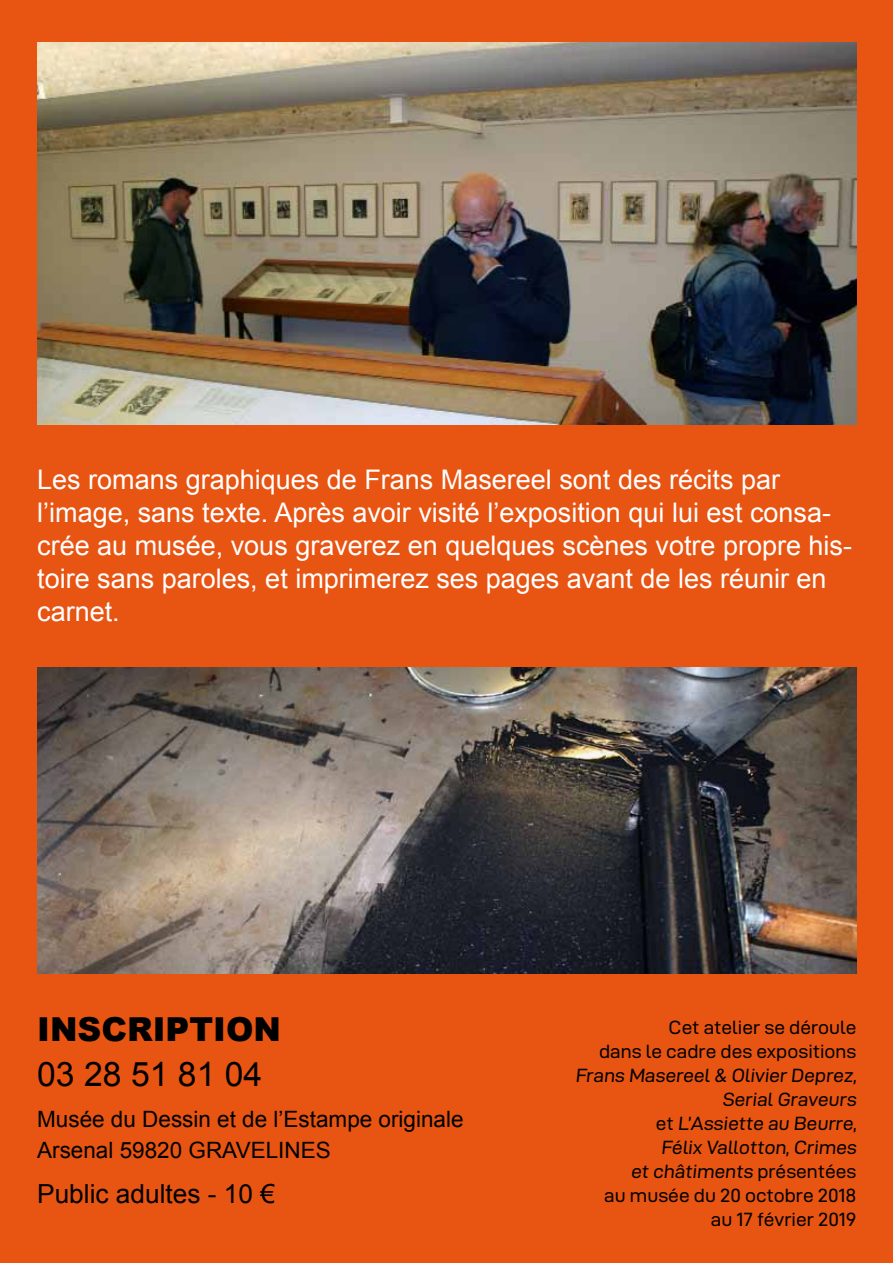
<style>
.page{position:relative;width:893px;height:1263px;background:#e85412}
.page>*{position:absolute;margin:0;border:0;box-sizing:border-box;transform-origin:0 0}
.t1{font:33.75px "Arial";color:#000}
.t2{font:900 33px "Arial";color:#000}
.t3{font:27px/33px "Arial";color:#fff}
.t4{font:26.25px "Arial";color:#000}
.t5{font:22.5px/31.5px "Arial";color:#000}
.t6{font:19.2px/24px "D DIN Exp";color:#000;text-align:right}
</style>
<div class="page">
<img style="left:37px;top:42px;width:819px;height:382px">
<img style="left:38px;top:668px;width:818px;height:306px">
<p class="t3" style="left:37px;top:463px;width:816px">Les romans graphiques de Frans Masereel sont des récits par l’image, sans texte. Après avoir visité l’exposition qui lui est consa&shy;crée au musée, vous graverez en quelques scènes votre propre his&shy;toire sans paroles, et imprimerez ses pages avant de les réunir en carnet.</p>
<p class="t2" style="left:37px;top:1006px;width:245px">INSCRIPTION</p>
<p class="t1" style="left:37px;top:1052px;width:227px">03 28 51 81 04</p>
<p class="t5" style="left:37px;top:1103px;width:428px">Musée du Dessin et de l’Estampe originale<br>Arsenal 59820 GRAVELINES</p>
<p class="t4" style="left:37px;top:1177px;width:239px">Public adultes - 10 €</p>
<p class="t6" style="left:575px;top:1015px;width:285px">Cet atelier se déroule<br>dans le cadre des expositions<br>Frans Masereel &amp; Olivier Deprez,<br>Serial Graveurs<br>et L’Assiette au Beurre,<br>Félix Vallotton, Crimes<br>et châtiments présentées<br>au musée du 20 octobre 2018<br>au 17 février 2019</p>
</div>
